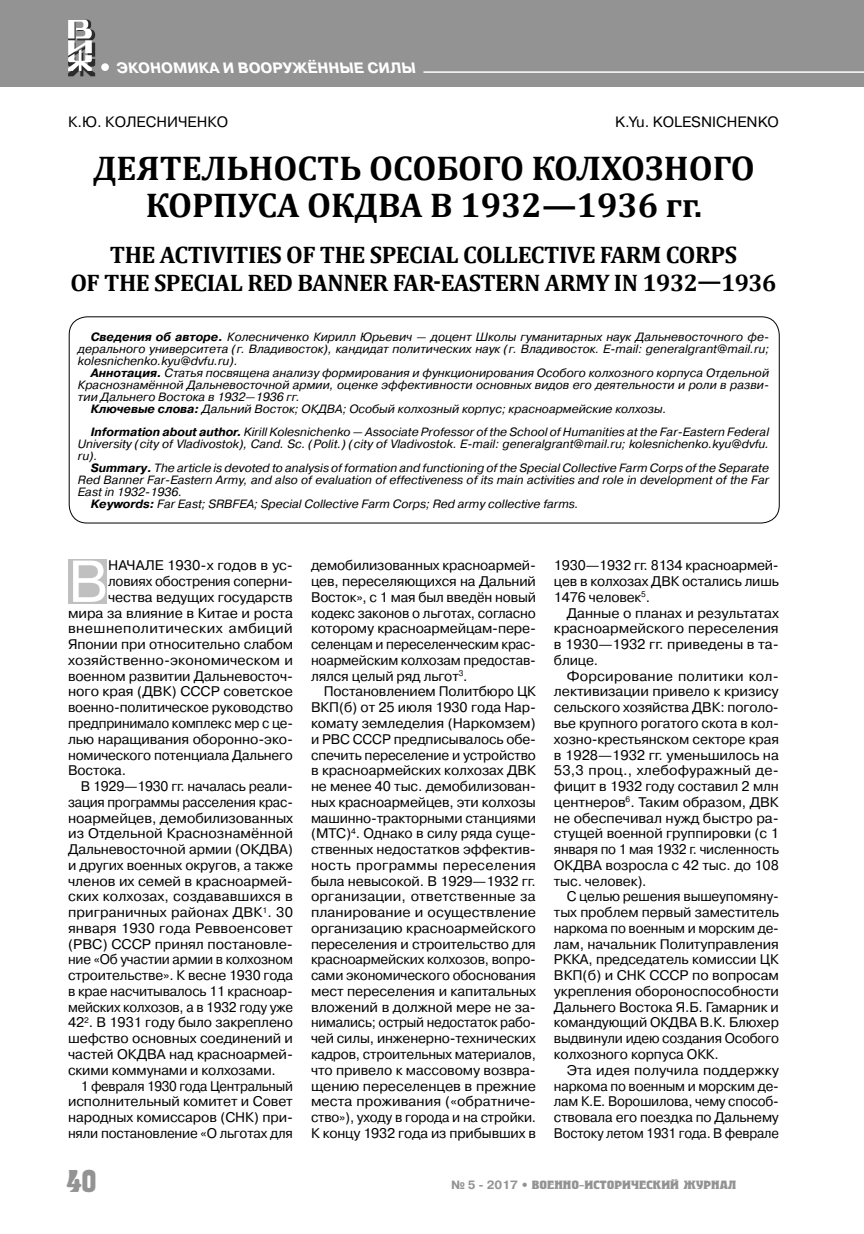
<style>
.page{position:relative;width:864px;height:1234px;background:#fff}
.page>*{position:absolute;margin:0;border:0;box-sizing:border-box;transform-origin:0 0}
.t1{font:58.95px "Pragmatica C";color:#fff}
.t2{font:700 34.5px/37.5px "Cambria";color:#000;text-align:center}
.t3{font:700 31.5px "Herold C";color:#939393}
.t4{font:700 24px/28.5px "Cambria";letter-spacing:-.02em;color:#000;text-align:center}
.t5{font:15px "Pragmatica C";color:#000}
.t6{font:700 15px "Pragmatica C";color:#fff}
.t7{font:13.95px/15.8px "Pragmatica C";letter-spacing:-.01em;color:#000;text-align:justify}
.t8{font:13.95px "Pragmatica C";letter-spacing:-.01em;color:#000;scale:.96 1}
.t9{font:13.95px "Pragmatica C";letter-spacing:.01em;color:#000}
.t10{font:13.95px "Pragmatica C";letter-spacing:-.01em;color:#000;scale:.95 1}
.t11{font:13.95px "Pragmatica C";letter-spacing:.03em;color:#000}
.t12{font:italic 12px/12px "Pragmatica C";color:#000;text-align:justify}
.t13{font:700 12px "Herold C";color:#939393;scale:1.2 1}
.s1{font-weight:700}
.s2{font-family:"Pragmatica C"}
</style>
<div class="page">
<div style="left:0;top:0;width:863px;height:87px;background:#939393"></div>
<div style="left:101px;top:63px;width:8px;height:8px;background:#fff;border-radius:50%"></div>
<svg style="left:68px;top:20px;width:27px;height:56px"></svg>
<hr style="left:423px;top:71px;width:440px;height:2px;background:#fff">
<div style="left:68px;top:559px;width:39px;height:45px;background:#c0c0c0"></div>
<div style="left:69px;top:316px;width:710px;height:207px;border:1px solid #000;border-radius:18px"></div>
<p class="t6" style="left:117px;top:59px;width:303px">ЭКОНОМИКА И ВООРУЖЁННЫЕ СИЛЫ</p>
<p class="t5" style="left:68px;top:113px;width:162px">К.Ю. КОЛЕСНИЧЕНКО</p>
<p class="t5" style="left:615px;top:113px;width:165px">K.Yu. KOLESNICHENKO</p>
<h2 class="t2" style="left:93px;top:148px;width:663px">ДЕЯТЕЛЬНОСТЬ ОСОБОГО КОЛХОЗНОГО<br>КОРПУСА ОКДВА В 1932—1936 гг.</h2>
<h3 class="t4" style="left:70px;top:239px;width:707px">THE ACTIVITIES OF THE SPECIAL COLLECTIVE FARM CORPS<br>OF THE SPECIAL RED BANNER FAR-EASTERN ARMY IN 1932—1936</h3>
<p class="t12" style="left:78px;top:330px;width:692px;text-indent:13px"><span class="s1">Сведения об авторе.</span> Колесниченко Кирилл Юрьевич — доцент Школы гуманитарных наук Дальневосточного фе&shy;дерального университета (г. Владивосток), кандидат политических наук (г. Владивосток. E-mail: generalgrant@mail.ru; kolesnichenko.kyu@dvfu.ru).</p>
<p class="t12" style="left:91px;top:366px;width:679px"><span class="s1">Аннотация.</span> Статья посвящена анализу формирования и функционирования Особого колхозного корпуса Отдельной</p>
<p class="t12" style="left:78px;top:378px;width:692px">Краснознамённой Дальневосточной армии, оценке эффективности основных видов его деятельности и роли в разви-</p>
<p class="t12" style="left:78px;top:390px;width:223px">тии Дальнего Востока в 1932—1936 гг.</p>
<p class="t12" style="left:91px;top:402px;width:577px"><span class="s1">Ключевые слова:</span> Дальний Восток; ОКДВА; Особый колхозный корпус; красноармейские колхозы.</p>
<p class="t12" style="left:78px;top:426px;width:692px;text-indent:13px"><span class="s1">Information about author.</span> Kirill Kolesnichenko — Associate Professor of the School of Humanities at the Far-Eastern Federal University (city of Vladivostok), Cand. Sc. (Polit.) (city of Vladivostok. E-mail: generalgrant@mail.ru; kolesnichenko.kyu@dvfu. ru).</p>
<p class="t12" style="left:91px;top:462px;width:679px"><span class="s1">Summary.</span> The article is devoted to analysis of formation and functioning of the Special Collective Farm Corps of the Separate</p>
<p class="t12" style="left:78px;top:474px;width:692px">Red Banner Far-Eastern Army, and also of evaluation of effectiveness of its main activities and role in development of the Far</p>
<p class="t12" style="left:78px;top:486px;width:106px">East in 1932-1936.</p>
<p class="t12" style="left:91px;top:498px;width:489px"><span class="s1">Keywords:</span> Far East; SRBFEA; Special Collective Farm Corps; Red army collective farms.</p>
<h1 class="t1" style="left:68px;top:548px;width:42px">В</h1>
<p class="t7" style="left:108px;top:557px;width:186px">НАЧАЛЕ 1930-х годов в ус-</p>
<p class="t7" style="left:108px;top:573px;width:186px">ловиях обострения соперни-</p>
<p class="t7" style="left:108px;top:589px;width:186px">чества ведущих государств</p>
<p class="t7" style="left:68px;top:605px;width:226px">мира за влияние в Китае и роста</p>
<p class="t11" style="left:68px;top:620px;width:226px">внешнеполитических амбиций</p>
<p class="t7" style="left:68px;top:636px;width:226px">Японии при относительно слабом</p>
<p class="t9" style="left:68px;top:652px;width:226px">хозяйственно-экономическом и</p>
<p class="t7" style="left:68px;top:668px;width:226px">военном развитии Дальневосточ-</p>
<p class="t7" style="left:68px;top:683px;width:226px">ного края (ДВК) СССР советское</p>
<p class="t7" style="left:68px;top:699px;width:226px">военно-политическое руководство</p>
<p class="t8" style="left:68px;top:715px;width:236px">предпринимало комплекс мер с це-</p>
<p class="t7" style="left:68px;top:731px;width:226px">лью наращивания оборонно-эко-</p>
<p class="t7" style="left:68px;top:746px;width:226px">номического потенциала Дальнего</p>
<p class="t7" style="left:68px;top:762px;width:60px">Востока.</p>
<p class="t7" style="left:81px;top:778px;width:213px">В 1929—1930 гг. началась реали-</p>
<p class="t8" style="left:68px;top:794px;width:236px">зация программы расселения крас-</p>
<p class="t7" style="left:68px;top:809px;width:226px">ноармейцев, демобилизованных</p>
<p class="t7" style="left:68px;top:825px;width:226px">из Отдельной Краснознамённой</p>
<p class="t7" style="left:68px;top:841px;width:226px">Дальневосточной армии (ОКДВА)</p>
<p class="t7" style="left:68px;top:857px;width:226px">и других военных округов, а также</p>
<p class="t7" style="left:68px;top:872px;width:226px">членов их семей в красноармей-</p>
<p class="t7" style="left:68px;top:888px;width:226px">ских колхозах, создававшихся в</p>
<p class="t7" style="left:68px;top:904px;width:226px">приграничных районах ДВК<sup>1</sup>. 30</p>
<p class="t7" style="left:68px;top:920px;width:226px">января 1930 года Реввоенсовет</p>
<p class="t7" style="left:68px;top:935px;width:226px">(РВС) СССР принял постановле-</p>
<p class="t7" style="left:68px;top:951px;width:226px">ние «Об участии армии в колхозном</p>
<p class="t7" style="left:68px;top:967px;width:226px">строительстве». К весне 1930 года</p>
<p class="t7" style="left:68px;top:983px;width:226px">в крае насчитывалось 11 красноар-</p>
<p class="t8" style="left:68px;top:998px;width:236px">мейских колхозов, а в 1932 году уже</p>
<p class="t7" style="left:68px;top:1014px;width:226px">42<sup>2</sup>. В 1931 году было закреплено</p>
<p class="t7" style="left:68px;top:1030px;width:226px">шефство основных соединений и</p>
<p class="t7" style="left:68px;top:1046px;width:226px">частей ОКДВА над красноармей-</p>
<p class="t7" style="left:68px;top:1061px;width:209px">скими коммунами и колхозами.</p>
<p class="t10" style="left:81px;top:1077px;width:225px">1 февраля 1930 года Центральный</p>
<p class="t7" style="left:68px;top:1093px;width:226px">исполнительный комитет и Совет</p>
<p class="t7" style="left:68px;top:1109px;width:226px">народных комиссаров (СНК) при-</p>
<p class="t7" style="left:68px;top:1124px;width:226px">няли постановление «О льготах для</p>
<p class="t7" style="left:311px;top:557px;width:226px">демобилизованных красноармей&shy;цев, переселяющихся на Дальний Восток», с 1 мая был введён новый кодекс законов о льготах, согласно которому красноармейцам-пере&shy;селенцам и переселенческим крас&shy;ноармейским колхозам предостав&shy;лялся целый ряд льгот<sup>3</sup>.</p>
<p class="t7" style="left:311px;top:683px;width:226px;text-indent:13px">Постановлением Политбюро ЦК ВКП(б) от 25 июля 1930 года Нар&shy;комату земледелия (Наркомзем) и РВС СССР предписывалось обе&shy;спечить переселение и устройство в красноармейских колхозах ДВК не менее 40 тыс. демобилизован&shy;ных красноармейцев, эти колхозы машинно-тракторными станциями (МТС)<sup>4</sup>. Однако в силу ряда суще&shy;ственных недостатков эффектив&shy;ность программы переселения была невысокой. В 1929—1932 гг. организации, ответственные за планирование и осуществление организацию красноармейского переселения и строительство для красноармейских колхозов, вопро&shy;сами экономического обоснования мест переселения и капитальных вложений в должной мере не за&shy;нимались; острый недостаток рабо&shy;чей силы, инженерно-технических кадров, строительных материалов, что привело к массовому возвра&shy;щению переселенцев в прежние места проживания («обратниче&shy;ство»), уходу в города и на стройки.<br>К концу 1932 года из прибывших в</p>
<p class="t7" style="left:553px;top:557px;width:226px">1930—1932 гг. 8134 красноармей&shy;цев в колхозах ДВК остались лишь 1476 человек<sup>5</sup>.</p>
<p class="t7" style="left:553px;top:605px;width:226px;text-indent:13px">Данные о планах и результатах красноармейского переселения в 1930—1932 гг. приведены в та&shy;блице.</p>
<p class="t7" style="left:553px;top:668px;width:226px;text-indent:13px">Форсирование политики кол&shy;лективизации привело к кризису сельского хозяйства ДВК: поголо&shy;вье крупного рогатого скота в кол&shy;хозно-крестьянском секторе края в 1928—1932 гг. уменьшилось на 53,3 проц., хлебофуражный де&shy;фицит в 1932 году составил 2 млн центнеров<sup>6</sup>. Таким образом, ДВК не обеспечивал нужд быстро ра&shy;стущей военной группировки (с 1 января по 1 мая 1932 г. численность ОКДВА возросла с 42 тыс. до 108 тыс. человек).</p>
<p class="t7" style="left:553px;top:888px;width:226px;text-indent:13px">С целью решения вышеупомяну&shy;тых проблем первый заместитель наркома по военным и морским де&shy;лам, начальник Политуправления РККА, председатель комиссии ЦК ВКП(б) и СНК СССР по вопросам укрепления обороноспособности Дальнего Востока Я.Б. Гамарник и командующий ОКДВА В.К. Блюхер выдвинули идею создания Особого колхозного корпуса ОКК.</p>
<p class="t7" style="left:553px;top:1061px;width:226px;text-indent:13px">Эта идея получила поддержку наркома по военным и морским де&shy;лам К.Е. Ворошилова, чему способ&shy;ствовала его поездка по Дальнему Востоку летом 1931 года. В феврале</p>
<h3 class="t3" style="left:66px;top:1165px;width:32px">40</h3>
<p class="t13" style="left:451px;top:1179px;width:239px"><span class="s2">№ 5 - 2017 •</span> ВОЕННО-ИСТОРИЧЕСКИЙ ЖУРНАЛ</p>
</div>
